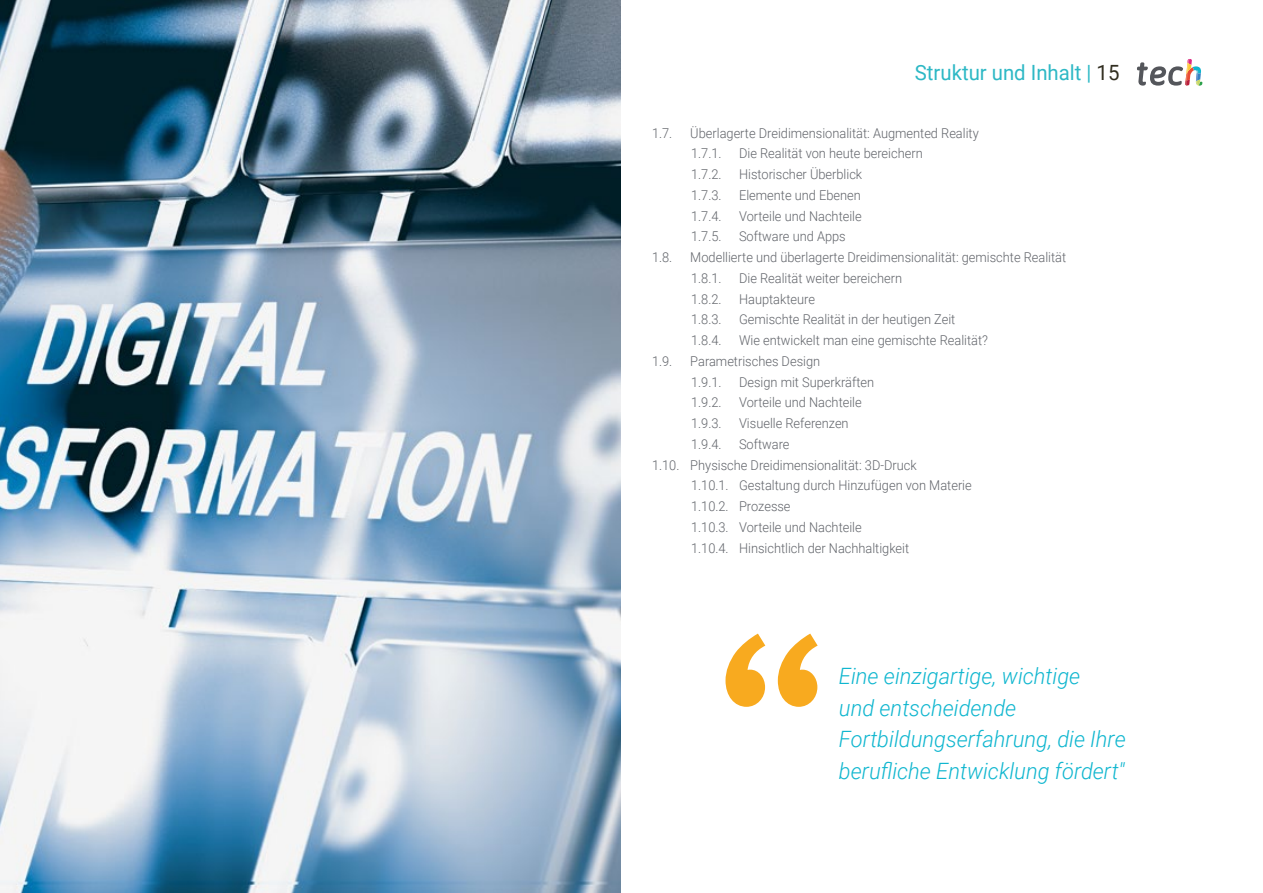
<style>
.page{position:relative;width:1263px;height:893px;background:#fff}
.page>*{position:absolute;margin:0;border:0;box-sizing:border-box;transform-origin:0 0}
.t1{font:italic 300 22.5px/31.5px "Roboto";color:#0fb6cf}
.t2{font:21px "Roboto";color:#2db8c5}
.t3{font:300 13.5px/20.7px "Roboto";color:#61646a;scale:.95 1}
.s1{color:#312e20}
</style>
<div class="page">
<img style="left:0;top:0;width:621px;height:893px">
<svg style="left:1137px;top:59px;width:65px;height:27px"></svg>
<svg style="left:725px;top:634px;width:93px;height:73px"></svg>
<h2 class="t2" style="left:915px;top:57px;width:206px">Struktur und Inhalt | <span class="s1">15</span></h2>
<p class="t3" style="left:652px;top:122px;width:23px">1.7.</p>
<p class="t3" style="left:690px;top:122px;width:305px">Überlagerte Dreidimensionalität: Augmented Reality<br>1.7.1.</p>
<p class="t3" style="left:739px;top:143px;width:195px">Die Realität von heute bereichern</p>
<p class="t3" style="left:691px;top:164px;width:34px">1.7.2.</p>
<p class="t3" style="left:739px;top:164px;width:131px">Historischer Überblick</p>
<p class="t3" style="left:691px;top:184px;width:34px">1.7.3.</p>
<p class="t3" style="left:739px;top:184px;width:130px">Elemente und Ebenen</p>
<p class="t3" style="left:691px;top:205px;width:34px">1.7.4.</p>
<p class="t3" style="left:739px;top:205px;width:131px">Vorteile und Nachteile</p>
<p class="t3" style="left:691px;top:226px;width:34px">1.7.5.</p>
<p class="t3" style="left:739px;top:226px;width:114px">Software und Apps</p>
<p class="t3" style="left:652px;top:247px;width:23px">1.8.</p>
<p class="t3" style="left:690px;top:247px;width:397px">Modellierte und überlagerte Dreidimensionalität: gemischte Realität<br>1.8.1.</p>
<p class="t3" style="left:739px;top:267px;width:173px">Die Realität weiter bereichern</p>
<p class="t3" style="left:691px;top:288px;width:34px">1.8.2.</p>
<p class="t3" style="left:739px;top:288px;width:81px">Hauptakteure</p>
<p class="t3" style="left:691px;top:309px;width:34px">1.8.3.</p>
<p class="t3" style="left:739px;top:309px;width:229px">Gemischte Realität in der heutigen Zeit</p>
<p class="t3" style="left:691px;top:330px;width:34px">1.8.4.</p>
<p class="t3" style="left:739px;top:330px;width:264px">Wie entwickelt man eine gemischte Realität?</p>
<p class="t3" style="left:652px;top:350px;width:23px">1.9.</p>
<p class="t3" style="left:690px;top:350px;width:138px">Parametrisches Design<br>1.9.1.</p>
<p class="t3" style="left:739px;top:371px;width:144px">Design mit Superkräften</p>
<p class="t3" style="left:691px;top:392px;width:34px">1.9.2.</p>
<p class="t3" style="left:739px;top:392px;width:131px">Vorteile und Nachteile</p>
<p class="t3" style="left:691px;top:413px;width:34px">1.9.3.</p>
<p class="t3" style="left:739px;top:413px;width:117px">Visuelle Referenzen</p>
<p class="t3" style="left:691px;top:433px;width:34px">1.9.4.</p>
<p class="t3" style="left:739px;top:433px;width:55px">Software</p>
<p class="t3" style="left:652px;top:454px;width:280px">1.10. Physische Dreidimensionalität: 3D-Druck</p>
<p class="t3" style="left:691px;top:475px;width:297px">1.10.1. Gestaltung durch Hinzufügen von Materie</p>
<p class="t3" style="left:691px;top:496px;width:106px">1.10.2. Prozesse</p>
<p class="t3" style="left:691px;top:516px;width:181px">1.10.3. Vorteile und Nachteile</p>
<p class="t3" style="left:691px;top:537px;width:231px">1.10.4. Hinsichtlich der Nachhaltigkeit</p>
<h1 class="t1" style="left:839px;top:660px;width:288px">Eine einzigartige, wichtige<br>und entscheidende<br>Fortbildungserfahrung, die Ihre berufliche Entwicklung fördert"</h1>
</div>
